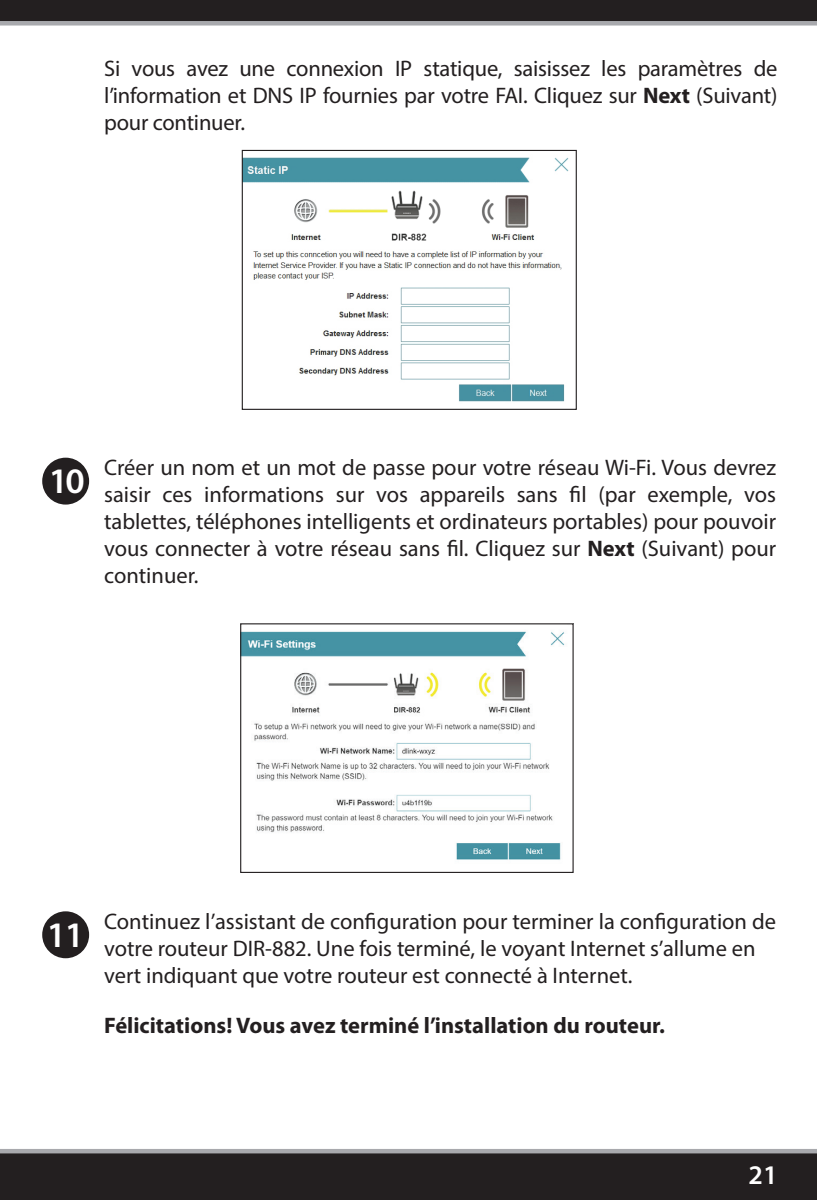
<style>
.page{position:relative;width:817px;height:1200px;background:#fff}
.page>*{position:absolute;margin:0;border:0;box-sizing:border-box;transform-origin:0 0}
.t1{font:600 36px "Myriad Pro";color:#fff}
.t2{font:600 27px "Myriad Pro";color:#fff}
.t3{font:22.5px/27px "Myriad Pro";color:#231f20;text-align:justify}
.t4{font:700 22.5px "Myriad Pro";color:#231f20}
.s1{font-weight:700}
</style>
<div class="page">
<svg style="left:0;top:1149px;width:816px;height:50px;background:#2e2b2c"></svg>
<svg style="left:0;top:0;width:816px;height:26px;background:#3e3a3c"></svg>
<img style="left:242px;top:631px;width:323px;height:229px">
<img style="left:244px;top:157px;width:325px;height:245px">
<div style="left:242px;top:150px;width:334px;height:260px;border:1px solid #231f20"></div>
<div style="left:43px;top:912px;width:45px;height:44px;background:#231f20;border-radius:50%"></div>
<div style="left:42px;top:911px;width:47px;height:47px;border:2px solid #231f20;border-radius:50%"></div>
<div style="left:43px;top:458px;width:45px;height:45px;background:#231f20;border-radius:50%"></div>
<div style="left:42px;top:457px;width:47px;height:47px;border:2px solid #231f20;border-radius:50%"></div>
<p class="t3" style="left:104px;top:54px;width:674px">Si vous avez une connexion IP statique, saisissez les paramètres de l’information et DNS IP fournies par votre FAI. Cliquez sur <span class="s1">Next</span> (Suivant) pour continuer.</p>
<h1 class="t1" style="left:49px;top:458px;width:37px">10</h1>
<p class="t3" style="left:104px;top:453px;width:673px">Créer un nom et un mot de passe pour votre réseau Wi-Fi. Vous devrez saisir ces informations sur vos appareils sans fil (par exemple, vos tablettes, téléphones intelligents et ordinateurs portables) pour pouvoir vous connecter à votre réseau sans fil. Cliquez sur <span class="s1">Next</span> (Suivant) pour continuer.</p>
<h1 class="t1" style="left:47px;top:911px;width:39px">11</h1>
<p class="t3" style="left:104px;top:907px;width:673px;text-align:left">Continuez l’assistant de configuration pour terminer la configuration de votre routeur DIR-882. Une fois terminé, le voyant Internet s’allume en vert indiquant que votre routeur est connecté à Internet.</p>
<p class="t4" style="left:104px;top:1010px;width:562px">Félicitations! Vous avez terminé l’installation du routeur.</p>
<p class="t2" style="left:748px;top:1157px;width:30px">21</p>
</div>
